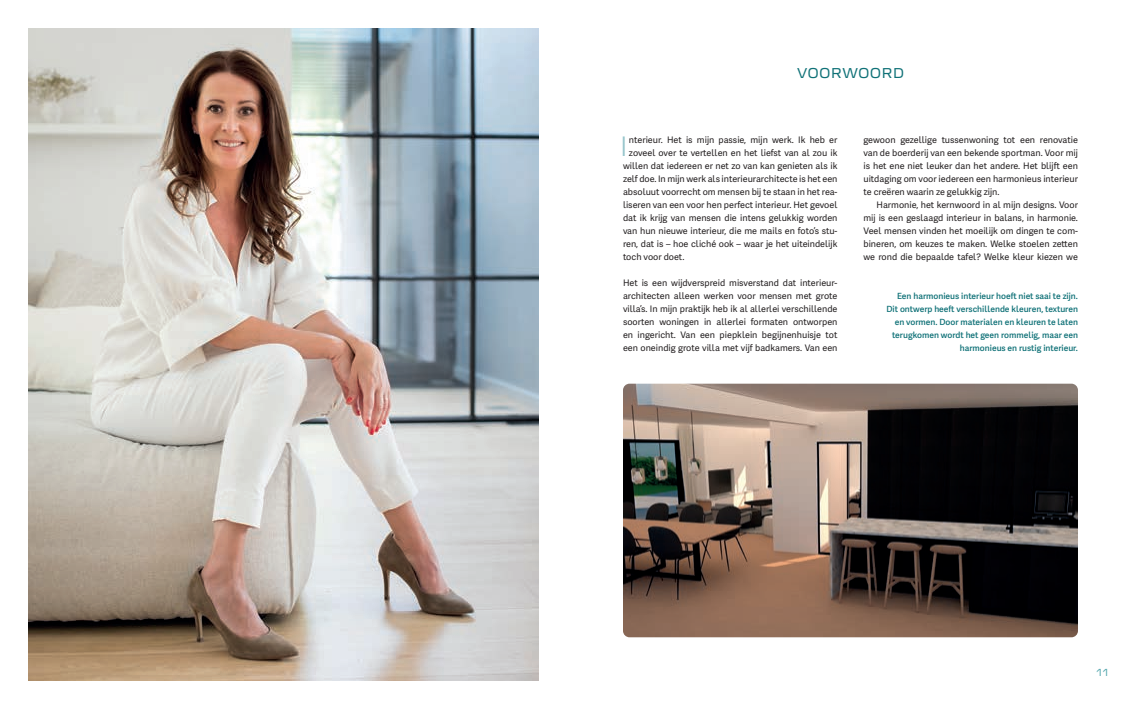
<style>
.page{position:relative;width:1134px;height:709px;background:#fff}
.page>*{position:absolute;margin:0;border:0;box-sizing:border-box;transform-origin:0 0}
.t1{font:300 27px "Adelle Sans";color:#96c5cb}
.t2{font:14px "Transducer";letter-spacing:.06em;color:#0f7177}
.t3{font:10px "Transducer";color:#56a8af}
.t4{font:9px/13px "Adelle Sans";color:#231f20;text-align:justify}
.t5{font:600 8.5px/13px "Adelle Sans";color:#0f7177;text-align:right}
</style>
<div class="page">
<img style="left:28px;top:28px;width:511px;height:652px">
<img style="left:623px;top:384px;width:455px;height:253px">
<h2 class="t2" style="left:797px;top:63px;width:108px">VOORWOORD</h2>
<h1 class="t1" style="left:620px;top:131px;width:9px">I</h1>
<p class="t4" style="left:629px;top:134px;width:210px">nterieur. Het is mijn passie, mijn werk. Ik heb er</p>
<p class="t4" style="left:629px;top:147px;width:210px">zoveel over te vertellen en het liefst van al zou ik</p>
<p class="t4" style="left:623px;top:160px;width:216px">willen dat iedereen er net zo van kan genieten als ik</p>
<p class="t4" style="left:623px;top:173px;width:216px">zelf doe. In mijn werk als interieurarchitecte is het een</p>
<p class="t4" style="left:623px;top:186px;width:216px">absoluut voorrecht om mensen bij te staan in het rea-</p>
<p class="t4" style="left:623px;top:199px;width:216px">liseren van een voor hen perfect interieur. Het gevoel</p>
<p class="t4" style="left:623px;top:212px;width:216px">dat ik krijg van mensen die intens gelukkig worden</p>
<p class="t4" style="left:623px;top:225px;width:216px">van hun nieuwe interieur, die me mails en foto’s stu-</p>
<p class="t4" style="left:623px;top:238px;width:216px">ren, dat is – hoe cliché ook – waar je het uiteindelijk</p>
<p class="t4" style="left:623px;top:251px;width:63px">toch voor doet.</p>
<p class="t4" style="left:623px;top:277px;width:216px">Het is een wijdverspreid misverstand dat interieur&shy;architecten alleen werken voor mensen met grote villa’s. In mijn praktijk heb ik al allerlei verschillende soorten woningen in allerlei formaten ontworpen en ingericht. Van een piepklein begijnenhuisje tot een oneindig grote villa met vijf badkamers. Van een</p>
<p class="t4" style="left:863px;top:134px;width:216px">gewoon gezellige tussenwoning tot een renovatie van de boerderij van een bekende sportman. Voor mij is het ene niet leuker dan het andere. Het blijft een uitdaging om voor iedereen een harmonieus interieur te creëren waarin ze gelukkig zijn.</p>
<p class="t4" style="left:863px;top:199px;width:216px;text-indent:13px">Harmonie, het kernwoord in al mijn designs. Voor mij is een geslaagd interieur in balans, in harmonie.<br>Veel mensen vinden het moeilijk om dingen te com&shy;bineren, om keuzes te maken. Welke stoelen zetten we rond die bepaalde tafel? Welke kleur kiezen we</p>
<p class="t5" style="left:886px;top:290px;width:193px">Een harmonieus interieur hoeft niet saai te zijn.<br>Dit ontwerp heeft verschillende kleuren, texturen en vormen. Door materialen en kleuren te laten terugkomen wordt het geen rommelig, maar een harmonieus en rustig interieur.</p>
<p class="t3" style="left:1097px;top:665px;width:12px">11</p>
</div>
